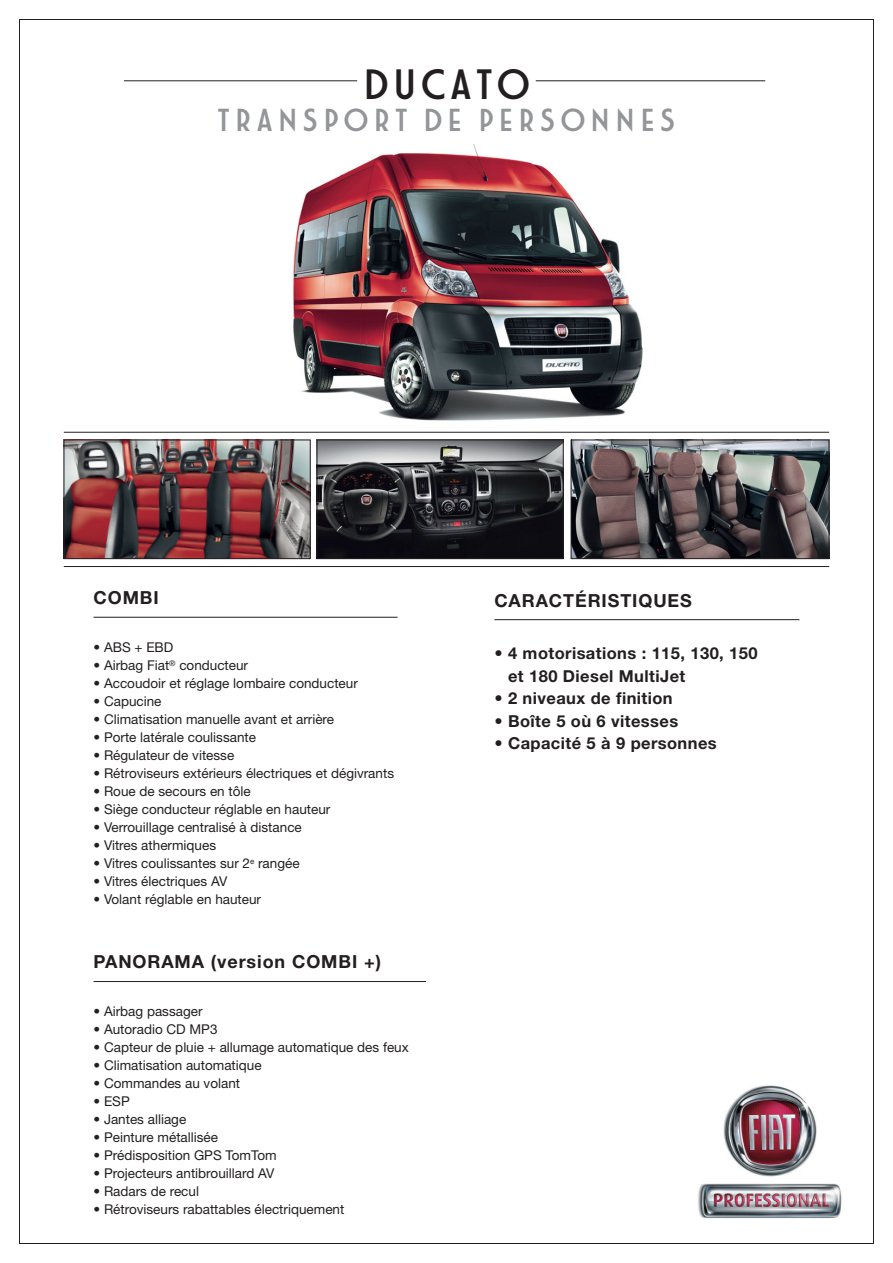
<style>
.page{position:relative;width:893px;height:1263px;background:#fff}
.page>*{position:absolute;margin:0;border:0;box-sizing:border-box;transform-origin:0 0}
.t1{font:45.6px "FIATADVERT01 A";letter-spacing:.05em;color:#231f20}
.t2{font:34.2px "FIATADVERT01 A";letter-spacing:.1em;color:#939598}
.t3{font:700 18px "Helvetica Neue";letter-spacing:.05em;color:#231f20}
.t4{font:700 16.5px/22.5px "Helvetica Neue";letter-spacing:.025em;color:#231f20}
.t5{font:13.5px "Helvetica Neue";color:#231f20}
</style>
<div class="page">
<hr style="left:494px;top:619px;width:305px;height:1px;background:#231f20">
<img style="left:271px;top:145px;width:403px;height:287px">
<img style="left:66px;top:442px;width:242px;height:115px">
<div style="left:64px;top:440px;width:246px;height:119px;border:1px solid #231f20"></div>
<hr style="left:94px;top:617px;width:304px;height:1px;background:#231f20">
<hr style="left:124px;top:81px;width:233px;height:1px;background:#231f20">
<hr style="left:536px;top:81px;width:229px;height:1px;background:#231f20">
<hr style="left:64px;top:432px;width:765px;height:1px;background:#231f20">
<hr style="left:64px;top:566px;width:765px;height:1px;background:#231f20">
<img style="left:698px;top:1085px;width:144px;height:134px">
<hr style="left:94px;top:981px;width:332px;height:1px;background:#231f20">
<img style="left:319px;top:442px;width:242px;height:115px">
<div style="left:317px;top:440px;width:246px;height:119px;border:1px solid #231f20"></div>
<img style="left:573px;top:442px;width:254px;height:115px">
<div style="left:571px;top:440px;width:258px;height:119px;border:1px solid #231f20"></div>
<h1 class="t1" style="left:362px;top:56px;width:171px">DUCATO</h1>
<h2 class="t2" style="left:217px;top:99px;width:461px">TRANSPORT DE PERSONNES</h2>
<h3 class="t3" style="left:94px;top:591px;width:67px">COMBI</h3>
<p class="t5" style="left:94px;top:642px;width:81px">• ABS + EBD</p>
<p class="t5" style="left:94px;top:660px;width:156px">• Airbag Fiat<sup>®</sup> conducteur</p>
<p class="t5" style="left:94px;top:678px;width:266px">• Accoudoir et réglage lombaire conducteur</p>
<p class="t5" style="left:94px;top:696px;width:70px">• Capucine</p>
<p class="t5" style="left:94px;top:714px;width:242px">• Climatisation manuelle avant et arrière</p>
<p class="t5" style="left:94px;top:732px;width:164px">• Porte latérale coulissante</p>
<p class="t5" style="left:94px;top:750px;width:142px">• Régulateur de vitesse</p>
<p class="t5" style="left:94px;top:768px;width:302px">• Rétroviseurs extérieurs électriques et dégivrants</p>
<p class="t5" style="left:94px;top:786px;width:159px">• Roue de secours en tôle</p>
<p class="t5" style="left:94px;top:804px;width:238px">• Siège conducteur réglable en hauteur</p>
<p class="t5" style="left:94px;top:822px;width:210px">• Verrouillage centralisé à distance</p>
<p class="t5" style="left:94px;top:840px;width:124px">• Vitres athermiques</p>
<p class="t5" style="left:94px;top:858px;width:208px">• Vitres coulissantes sur 2<sup>e</sup> rangée</p>
<p class="t5" style="left:94px;top:876px;width:135px">• Vitres électriques AV</p>
<p class="t5" style="left:94px;top:894px;width:169px">• Volant réglable en hauteur</p>
<h3 class="t3" style="left:94px;top:955px;width:289px">PANORAMA (version COMBI +)</h3>
<p class="t5" style="left:94px;top:1007px;width:110px">• Airbag passager</p>
<p class="t5" style="left:94px;top:1025px;width:126px">• Autoradio CD MP3</p>
<p class="t5" style="left:94px;top:1043px;width:317px">• Capteur de pluie + allumage automatique des feux</p>
<p class="t5" style="left:94px;top:1061px;width:170px">• Climatisation automatique</p>
<p class="t5" style="left:94px;top:1079px;width:148px">• Commandes au volant</p>
<p class="t5" style="left:94px;top:1097px;width:38px">• ESP</p>
<p class="t5" style="left:94px;top:1115px;width:94px">• Jantes alliage</p>
<p class="t5" style="left:94px;top:1133px;width:126px">• Peinture métallisée</p>
<p class="t5" style="left:94px;top:1151px;width:185px">• Prédisposition GPS TomTom</p>
<p class="t5" style="left:94px;top:1169px;width:182px">• Projecteurs antibrouillard AV</p>
<p class="t5" style="left:94px;top:1187px;width:107px">• Radars de recul</p>
<p class="t5" style="left:94px;top:1205px;width:252px">• Rétroviseurs rabattables électriquement</p>
<h3 class="t3" style="left:494px;top:594px;width:199px">CARACTÉRISTIQUES</h3>
<p class="t4" style="left:508px;top:643px;width:251px;text-indent:-14px">• 4 motorisations : 115, 130, 150 et 180 Diesel MultiJet</p>
<p class="t4" style="left:494px;top:688px;width:180px">• 2 niveaux de finition</p>
<p class="t4" style="left:494px;top:711px;width:185px">• Boîte 5 où 6 vitesses</p>
<p class="t4" style="left:494px;top:733px;width:224px">• Capacité 5 à 9 personnes</p>
</div>
